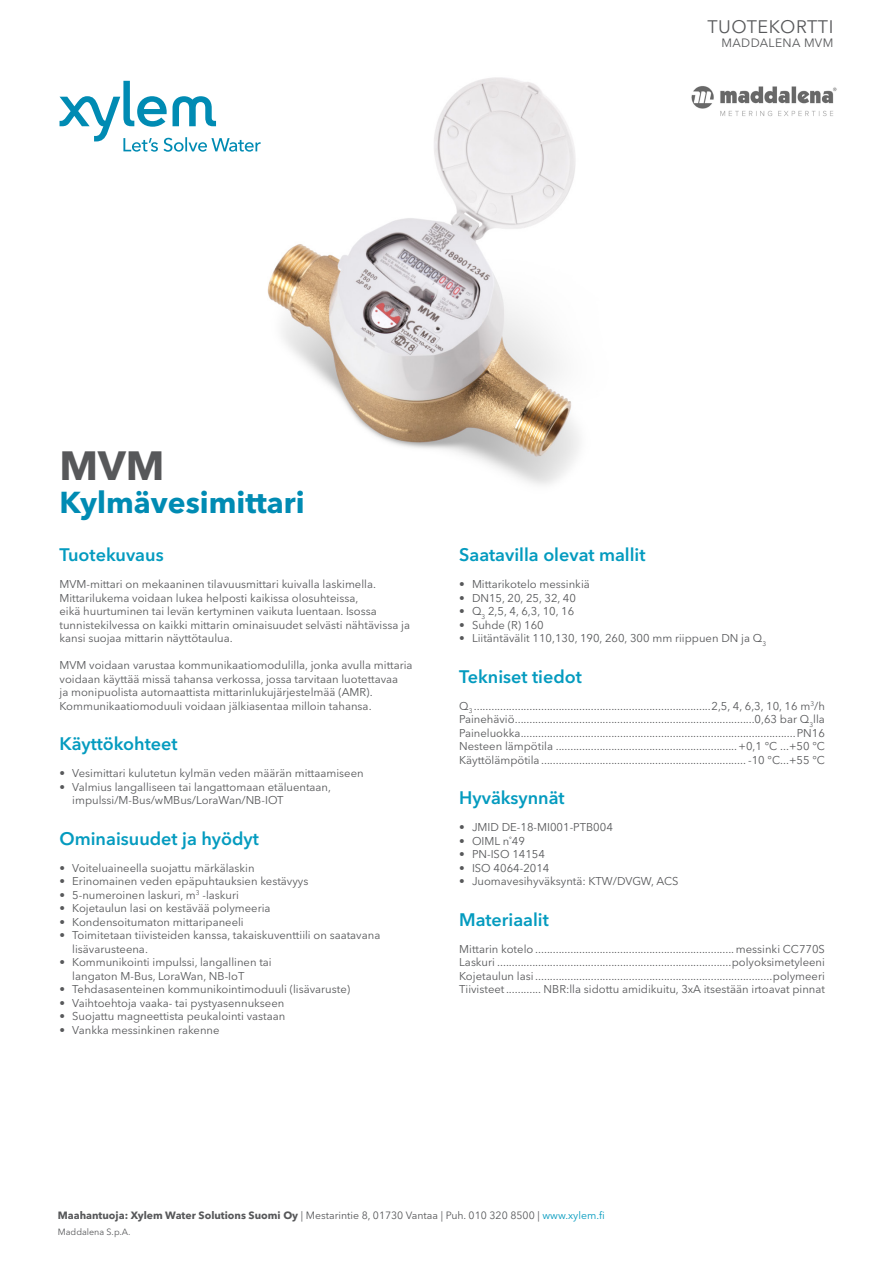
<style>
.page{position:relative;width:893px;height:1263px;background:#fff}
.page>*{position:absolute;margin:0;border:0;box-sizing:border-box;transform-origin:0 0}
.Pump_name{font:700 40.5px "Avenir Next LT Pro";color:#57585a}
.Pump_explanation{font:700 30px "Avenir Next LT Pro";color:#008bb3}
.Interior_Subhead{font:600 18px "Avenir Next LT Pro";color:#049bbf}
.t1{font:18px "Avenir Next LT Pro";letter-spacing:.03em;color:#57585a}
.t2{font:12px "Avenir Next LT Pro";letter-spacing:.03em;color:#57585a}
.Body_small{font:11.25px/13.5px "Avenir Next LT Pro";color:#57585a}
.Body_small_spaceless{font:11.25px "Avenir Next LT Pro";color:#57585a}
.t3{font:10.5px "Avenir Next LT Pro";color:#57585a}
.t4{font:9px "Avenir Next LT Pro";color:#57585a}
.s1{font-weight:700}
.s2{color:#049bbf}
</style>
<div class="page">
<img style="left:123px;top:77px;width:456px;height:408px">
<img style="left:691px;top:86px;width:146px;height:31px">
<svg style="left:60px;top:81px;width:201px;height:71px"></svg>
<p class="t1" style="left:707px;top:16px;width:128px">TUOTEKORTTI</p>
<p class="t2" style="left:721px;top:36px;width:113px">MADDALENA MVM</p>
<p class="Pump_name" style="left:60px;top:441px;width:106px">MVM</p>
<p class="Pump_explanation" style="left:60px;top:484px;width:247px">Kylmävesimittari</p>
<p class="Interior_Subhead" style="left:60px;top:544px;width:106px">Tuotekuvaus</p>
<p class="Body_small" style="left:60px;top:577px;width:352px">MVM-mittari on mekaaninen tilavuusmittari kuivalla laskimella.<br>Mittarilukema voidaan lukea helposti kaikissa olosuhteissa,<br>eikä huurtuminen tai levän kertyminen vaikuta luentaan. Isossa tunnistekilvessa on kaikki mittarin ominaisuudet selvästi nähtävissa ja kansi suojaa mittarin näyttötaulua.</p>
<p class="Body_small" style="left:60px;top:658px;width:355px">MVM voidaan varustaa kommunikaatiomodulilla, jonka avulla mittaria voidaan käyttää missä tahansa verkossa, jossa tarvitaan luotettavaa<br>ja monipuolista automaattista mittarinlukujärjestelmää (AMR).<br>Kommunikaatiomoduuli voidaan jälkiasentaa milloin tahansa.</p>
<p class="Interior_Subhead" style="left:60px;top:733px;width:120px">Käyttökohteet</p>
<p class="Body_small" style="left:60px;top:766px;width:306px">• Vesimittari kulutetun kylmän veden määrän mittaamiseen</p>
<p class="Body_small" style="left:72px;top:780px;width:260px;text-indent:-13px">• Valmius langalliseen tai langattomaan etäluentaan, impulssi/M-Bus/wMBus/LoraWan/NB-IOT</p>
<p class="Interior_Subhead" style="left:60px;top:827px;width:201px">Ominaisuudet ja hyödyt</p>
<p class="Body_small" style="left:60px;top:861px;width:197px">• Voiteluaineella suojattu märkälaskin</p>
<p class="Body_small" style="left:60px;top:874px;width:250px">• Erinomainen veden epäpuhtauksien kestävyys</p>
<p class="Body_small" style="left:60px;top:888px;width:181px">• 5-numeroinen laskuri, m<sup>3</sup> -laskuri</p>
<p class="Body_small" style="left:60px;top:901px;width:213px">• Kojetaulun lasi on kestävää polymeeria</p>
<p class="Body_small" style="left:60px;top:915px;width:186px">• Kondensoitumaton mittaripaneeli</p>
<p class="Body_small" style="left:72px;top:928px;width:310px;text-indent:-13px">• Toimitetaan tiivisteiden kanssa, takaiskuventtiili on saatavana lisävarusteena.</p>
<p class="Body_small" style="left:72px;top:955px;width:201px;text-indent:-13px">• Kommunikointi impulssi, langallinen tai langaton M-Bus, LoraWan, NB-IoT</p>
<p class="Body_small" style="left:60px;top:982px;width:292px">• Tehdasasenteinen kommunikointimoduuli (lisävaruste)</p>
<p class="Body_small" style="left:60px;top:996px;width:226px">• Vaihtoehtoja vaaka- tai pystyasennukseen</p>
<p class="Body_small" style="left:60px;top:1009px;width:227px">• Suojattu magneettista peukalointi vastaan</p>
<p class="Body_small" style="left:60px;top:1023px;width:162px">• Vankka messinkinen rakenne</p>
<p class="Interior_Subhead" style="left:459px;top:544px;width:188px">Saatavilla olevat mallit</p>
<p class="Body_small" style="left:459px;top:577px;width:132px">• Mittarikotelo messinkiä</p>
<p class="Body_small" style="left:459px;top:591px;width:118px">• DN15, 20, 25, 32, 40</p>
<p class="Body_small" style="left:459px;top:604px;width:117px">• Q<sub>3</sub> 2,5, 4, 6,3, 10, 16</p>
<p class="Body_small" style="left:459px;top:618px;width:86px">• Suhde (R) 160</p>
<p class="Body_small" style="left:459px;top:631px;width:308px">• Liitäntävälit 110,130, 190, 260, 300 mm riippuen DN ja Q<sub>3</sub></p>
<p class="Interior_Subhead" style="left:459px;top:665px;width:124px">Tekniset tiedot</p>
<p class="Body_small_spaceless" style="left:459px;top:699px;width:367px">Q<sub>3</sub> .................................................................................2,5, 4, 6,3, 10, 16 m<sup>3</sup>/h</p>
<p class="Body_small_spaceless" style="left:459px;top:712px;width:367px">Painehäviö..................................................................................0,63 bar Q<sub>3</sub>lla</p>
<p class="Body_small_spaceless" style="left:459px;top:726px;width:367px">Paineluokka..............................................................................................PN16</p>
<p class="Body_small_spaceless" style="left:459px;top:739px;width:367px">Nesteen lämpötila ..............................................................+0,1 °C ...+50 °C</p>
<p class="Body_small_spaceless" style="left:459px;top:753px;width:367px">Käyttölämpötila ...................................................................... -10 °C...+55 °C</p>
<p class="Interior_Subhead" style="left:459px;top:787px;width:107px">Hyväksynnät</p>
<p class="Body_small" style="left:459px;top:820px;width:155px">• JMID DE-18-MI001-PTB004</p>
<p class="Body_small" style="left:459px;top:834px;width:67px">• OIML n˚49</p>
<p class="Body_small" style="left:459px;top:847px;width:87px">• PN-ISO 14154</p>
<p class="Body_small" style="left:459px;top:861px;width:92px">• ISO 4064-2014</p>
<p class="Body_small" style="left:459px;top:874px;width:221px">• Juomavesihyväksyntä: KTW/DVGW, ACS</p>
<p class="Interior_Subhead" style="left:459px;top:908px;width:91px">Materiaalit</p>
<p class="Body_small_spaceless" style="left:459px;top:942px;width:367px">Mittarin kotelo .................................................................... messinki CC770S</p>
<p class="Body_small_spaceless" style="left:459px;top:955px;width:367px">Laskuri ................................................................................polyoksimetyleeni</p>
<p class="Body_small_spaceless" style="left:459px;top:969px;width:367px">Kojetaulun lasi .................................................................................polymeeri</p>
<p class="Body_small_spaceless" style="left:459px;top:982px;width:367px">Tiivisteet............ NBR:lla sidottu amidikuitu, 3xA itsestään irtoavat pinnat</p>
<p class="t3" style="left:58px;top:1209px;width:548px"><span class="s1">Maahantuoja: Xylem Water Solutions Suomi Oy</span> | Mestarintie 8, 01730 Vantaa | Puh. 010 320 8500 | <span class="s2">www.xylem.fi</span></p>
<p class="t4" style="left:58px;top:1226px;width:74px">Maddalena S.p.A.</p>
</div>
